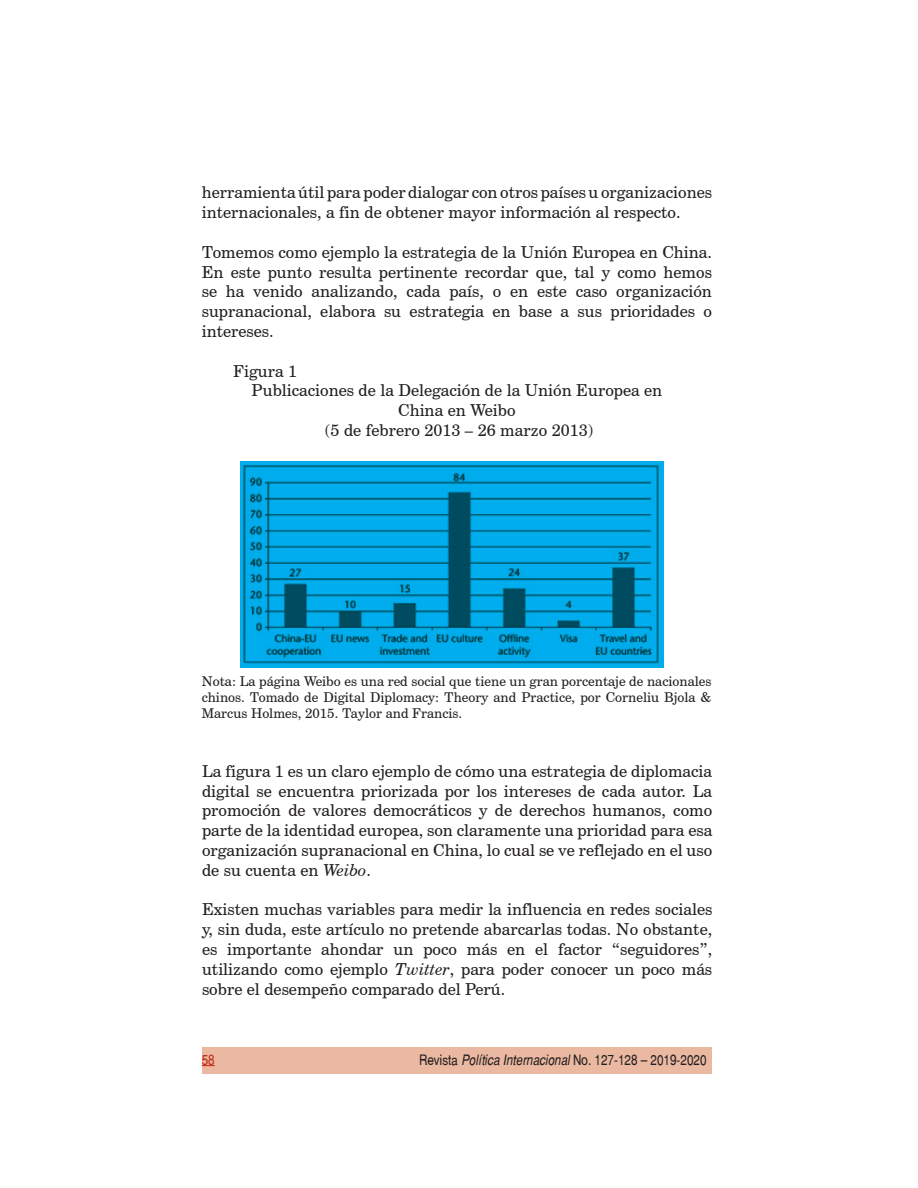
<style>
.page{position:relative;width:918px;height:1188px;background:#fff}
.page>*{position:absolute;margin:0;border:0;box-sizing:border-box;transform-origin:0 0}
.t1{font:16.5px/19.8px "Century Schoolbook BT";color:#231f20;text-align:justify}
.t2{font:14.25px "Switzerland Narrow Plain";color:#231f20}
.t3{font:14.25px "Switzerland Narrow Plain";color:#c02d19}
.t4{font:13.5px/16.2px "Century Schoolbook BT";color:#231f20;text-align:justify}
.s1{font-style:italic}
.s2{font-family:"Switzerland Narrow";font-style:italic}
</style>
<div class="page">
<div style="left:202px;top:1047px;width:509px;height:26px;background:#ebb8a1"></div>
<svg style="left:202px;top:1065px;width:13px;height:1px"></svg>
<img style="left:240px;top:462px;width:424px;height:205px">
<p class="t1" style="left:202px;top:182px;width:512px">herramienta útil para poder dialogar con otros países u organizaciones internacionales, a fin de obtener mayor información al respecto.</p>
<p class="t1" style="left:202px;top:242px;width:512px">Tomemos como ejemplo la estrategia de la Unión Europea en China.<br>En este punto resulta pertinente recordar que, tal y como hemos se ha venido analizando, cada país, o en este caso organización supranacional, elabora su estrategia en base a sus prioridades o intereses.</p>
<p class="t1" style="left:233px;top:361px;width:65px">Figura 1</p>
<p class="t1" style="left:251px;top:380px;width:412px">Publicaciones de la Delegación de la Unión Europea en</p>
<p class="t1" style="left:398px;top:400px;width:119px">China en Weibo</p>
<p class="t1" style="left:325px;top:420px;width:271px">(5 de febrero 2013 – 26 marzo 2013)</p>
<p class="t4" style="left:202px;top:673px;width:511px">Nota: La página Weibo es una red social que tiene un gran porcentaje de nacionales chinos. Tomado de Digital Diplomacy: Theory and Practice, por Corneliu Bjola &amp; Marcus Holmes, 2015. Taylor and Francis.</p>
<p class="t1" style="left:202px;top:761px;width:512px">La figura 1 es un claro ejemplo de cómo una estrategia de diplomacia digital se encuentra priorizada por los intereses de cada autor. La promoción de valores democráticos y de derechos humanos, como parte de la identidad europea, son claramente una prioridad para esa organización supranacional en China, lo cual se ve reflejado en el uso de su cuenta en <span class="s1">Weibo</span>.</p>
<p class="t1" style="left:202px;top:900px;width:512px">Existen muchas variables para medir la influencia en redes sociales y, sin duda, este artículo no pretende abarcarlas todas. No obstante, es importante ahondar un poco más en el factor “seguidores”, utilizando como ejemplo <span class="s1">Twitter</span>, para poder conocer un poco más sobre el desempeño comparado del Perú.</p>
<p class="t3" style="left:202px;top:1055px;width:15px">58</p>
<p class="t2" style="left:419px;top:1055px;width:289px">Revista <span class="s2">Política Internacional</span> No. 127-128 – 2019-2020</p>
</div>
